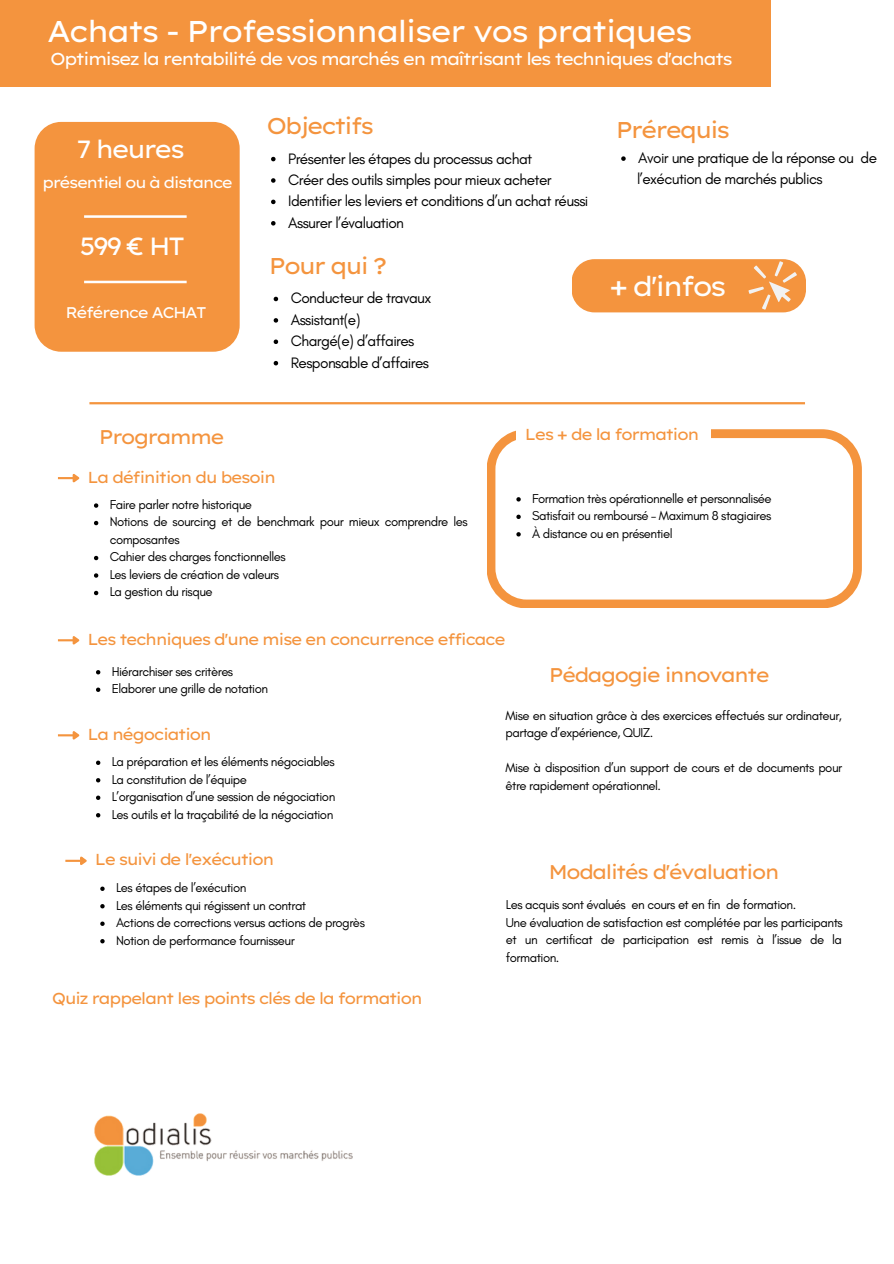
<style>
.page{position:relative;width:894px;height:1264px;background:#fff}
.page>*{position:absolute;margin:0;border:0;box-sizing:border-box;transform-origin:0 0}
.t1{font:30px "Lexend Exa";letter-spacing:-.08em;color:#fff}
.t2{font:27.3px "Lexend Exa";letter-spacing:-.105em;color:#fefefd}
.t3{font:24.9px "Lexend Exa";letter-spacing:-.105em;color:#fff}
.t4{font:22.8px "Lexend Exa";letter-spacing:-.1em;color:#f4943e}
.t5{font:19.8px "Lexend Exa";letter-spacing:-.1em;color:#f4943e}
.t6{font:17.25px "Lexend Exa";letter-spacing:-.105em;color:#fff}
.t7{font:15.9px "Lexend Exa";letter-spacing:-.1em;color:#f4943e}
.t8{font:15.45px/21.5px "Glacial Indifference";letter-spacing:-.04em;color:#000}
.t9{font:15.45px "Lexend Exa";letter-spacing:-.105em;color:#fff}
.t10{font:15.3px/21.3px "Glacial Indifference";letter-spacing:-.04em;color:#000}
.t11{font:13.05px/17.5px "Glacial Indifference";letter-spacing:-.04em;color:#000}
</style>
<div class="page">
<img style="left:94px;top:1113px;width:258px;height:62px">
<div style="left:0;top:0;width:770px;height:87px;background:#f4943e"></div>
<div style="left:35px;top:122px;width:204px;height:230px;background:#f4943e;border-radius:27px"></div>
<hr style="left:84px;top:215px;width:103px;height:3px;background:#fff">
<hr style="left:84px;top:281px;width:103px;height:2px;background:#fff">
<hr style="left:89px;top:402px;width:715px;height:2px;background:#f4943e">
<svg style="left:58px;top:474px;width:22px;height:9px"></svg>
<svg style="left:94px;top:503px;width:4px;height:5px"></svg>
<svg style="left:94px;top:521px;width:4px;height:4px"></svg>
<svg style="left:94px;top:556px;width:4px;height:4px"></svg>
<svg style="left:94px;top:573px;width:4px;height:4px"></svg>
<svg style="left:94px;top:591px;width:4px;height:4px"></svg>
<svg style="left:58px;top:636px;width:22px;height:9px"></svg>
<svg style="left:96px;top:670px;width:4px;height:4px"></svg>
<svg style="left:96px;top:687px;width:4px;height:5px"></svg>
<svg style="left:58px;top:731px;width:22px;height:9px"></svg>
<svg style="left:96px;top:760px;width:4px;height:5px"></svg>
<svg style="left:96px;top:778px;width:4px;height:4px"></svg>
<svg style="left:96px;top:795px;width:4px;height:5px"></svg>
<svg style="left:96px;top:813px;width:4px;height:4px"></svg>
<hr style="left:65px;top:859px;width:16px;height:3px;background:#f4943e">
<svg style="left:78px;top:856px;width:9px;height:9px"></svg>
<svg style="left:100px;top:886px;width:5px;height:5px"></svg>
<svg style="left:100px;top:904px;width:5px;height:4px"></svg>
<svg style="left:100px;top:921px;width:5px;height:4px"></svg>
<svg style="left:100px;top:939px;width:5px;height:4px"></svg>
<svg style="left:487px;top:430px;width:374px;height:178px"></svg>
<div style="left:515px;top:425px;width:195px;height:23px;background:#fff"></div>
<svg style="left:516px;top:497px;width:4px;height:4px"></svg>
<svg style="left:516px;top:514px;width:4px;height:5px"></svg>
<svg style="left:516px;top:532px;width:4px;height:4px"></svg>
<svg style="left:271px;top:157px;width:4px;height:4px"></svg>
<svg style="left:271px;top:178px;width:4px;height:5px"></svg>
<svg style="left:271px;top:200px;width:4px;height:4px"></svg>
<svg style="left:271px;top:221px;width:4px;height:4px"></svg>
<svg style="left:273px;top:297px;width:5px;height:4px"></svg>
<svg style="left:273px;top:318px;width:5px;height:4px"></svg>
<svg style="left:273px;top:339px;width:5px;height:5px"></svg>
<svg style="left:273px;top:361px;width:5px;height:4px"></svg>
<svg style="left:572px;top:259px;width:233px;height:53px;background:#f49b4b"></svg>
<svg style="left:621px;top:156px;width:4px;height:5px"></svg>
<h1 class="t1" style="left:47px;top:12px;width:647px">Achats - Professionnaliser vos pratiques</h1>
<h3 class="t6" style="left:50px;top:48px;width:684px">Optimisez la rentabilité de vos marchés en maîtrisant les techniques d'achats</h3>
<h3 class="t3" style="left:76px;top:133px;width:110px">7 heures</h3>
<p class="t9" style="left:42px;top:173px;width:192px">présentiel ou à distance</p>
<h3 class="t3" style="left:80px;top:230px;width:107px">599 € HT</h3>
<p class="t9" style="left:65px;top:302px;width:143px">Référence ACHAT</p>
<h3 class="t5" style="left:99px;top:424px;width:127px">Programme</h3>
<h3 class="t4" style="left:266px;top:111px;width:109px">Objectifs</h3>
<p class="t8" style="left:288px;top:147px;width:302px">Présenter les étapes du processus achat<br>Créer des outils simples pour mieux acheter Identifier les leviers et conditions d’un achat réussi Assurer l’évaluation</p>
<h3 class="t4" style="left:269px;top:251px;width:120px">Pour qui ?</h3>
<p class="t8" style="left:291px;top:287px;width:142px">Conducteur de travaux<br>Assistant(e)<br>Chargé(e) d’affaires<br>Responsable d’affaires</p>
<h3 class="t4" style="left:615px;top:115px;width:116px">Prérequis</h3>
<p class="t10" style="left:637px;top:147px;width:241px">Avoir une pratique de la réponse ou de l’exécution de marchés publics</p>
<h2 class="t2" style="left:609px;top:268px;width:119px">+ d'infos</h2>
<p class="t7" style="left:525px;top:424px;width:176px">Les + de la formation</p>
<p class="t7" style="left:87px;top:466px;width:190px">La définition du besoin</p>
<p class="t11" style="left:110px;top:495px;width:359px">Faire parler notre historique<br>Notions de sourcing et de benchmark pour mieux comprendre les composantes<br>Cahier des charges fonctionnelles<br>Les leviers de création de valeurs<br>La gestion du risque</p>
<p class="t7" style="left:87px;top:629px;width:420px">Les techniques d'une mise en concurrence efficace</p>
<p class="t11" style="left:112px;top:662px;width:158px">Hiérarchiser ses critères<br>Elaborer une grille de notation</p>
<p class="t11" style="left:532px;top:489px;width:241px;text-align:justify">Formation très opérationnelle et personnalisée Satisfait ou remboursé – Maximum 8 stagiaires À distance ou en présentiel</p>
<h3 class="t5" style="left:549px;top:662px;width:222px">Pédagogie innovante</h3>
<p class="t7" style="left:87px;top:724px;width:126px">La négociation</p>
<p class="t11" style="left:112px;top:752px;width:225px">La préparation et les éléments négociables La constitution de l’équipe<br>L’organisation d’une session de négociation Les outils et la traçabilité de la négociation</p>
<p class="t7" style="left:95px;top:849px;width:181px">Le suivi de l'exécution</p>
<p class="t11" style="left:116px;top:878px;width:250px">Les étapes de l’exécution<br>Les éléments qui régissent un contrat<br>Actions de corrections versus actions de progrès Notion de performance fournisseur</p>
<p class="t7" style="left:52px;top:987px;width:372px">Quiz rappelant les points clés de la formation</p>
<p class="t11" style="left:505px;top:706px;width:338px">Mise en situation grâce à des exercices effectués sur ordinateur, partage d’expérience, QUIZ.</p>
<p class="t11" style="left:505px;top:758px;width:338px">Mise à disposition d’un support de cours et de documents pour être rapidement opérationnel.</p>
<h3 class="t5" style="left:548px;top:859px;width:233px">Modalités d'évaluation</h3>
<p class="t11" style="left:505px;top:895px;width:338px">Les acquis sont évalués en cours et en fin de formation.<br>Une évaluation de satisfaction est complétée par les participants et un certificat de participation est remis à l’issue de la formation.</p>
</div>
